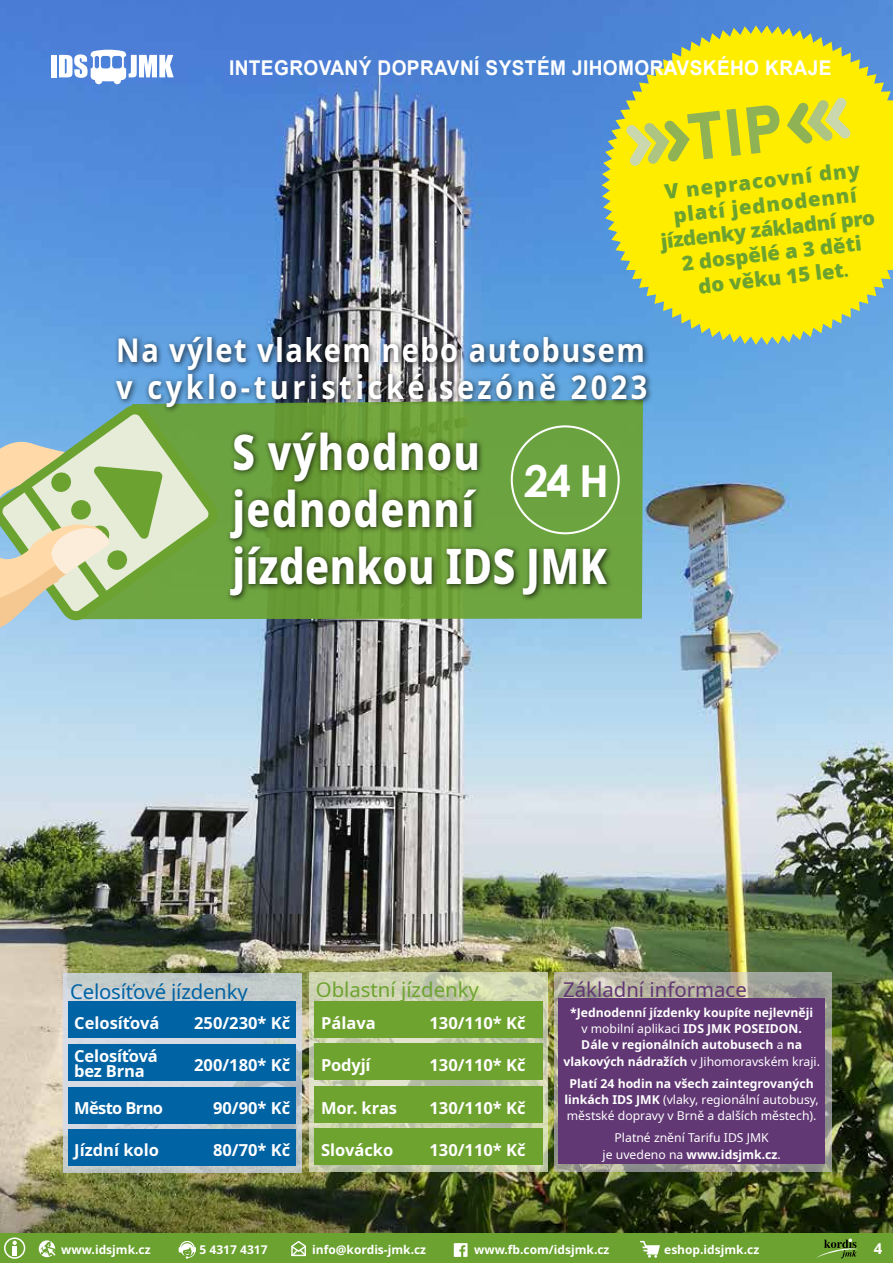
<style>
.page{position:relative;width:893px;height:1263px;background:#fff}
.page>*{position:absolute;margin:0;border:0;box-sizing:border-box;transform-origin:0 0}
.t1{font:800 semi-condensed 48.9px/57px "Noto Sans";letter-spacing:.03em;color:#fff;scale:.89 1}
.t2{font:700 44.1px "Century Gothic";color:#fff}
.t3{font:700 32.55px/36.6px "Noto Sans";letter-spacing:.08em;color:#fff;scale:.89 1}
.t4{font:900 20.4px/24.5px "Noto Sans";color:#6ba230;text-align:center}
.t5{font:700 20.4px "Arial";letter-spacing:.02em;color:#fff;scale:.94 1}
.t6{font:20.4px "Noto Sans";letter-spacing:-.01em;color:#0063a4}
.t7{font:20.4px "Noto Sans";color:#613774}
.t8{font:20.4px "Noto Sans";color:#6ea32f}
.t9{font:700 16.5px/15px "Noto Sans";color:#fff}
.t10{font:700 16.5px "Noto Sans";letter-spacing:-.04em;color:#fff}
.t11{font:700 15px "Noto Sans";color:#fff}
.t12{font:12.15px/16.4px "Noto Sans";color:#fff;text-align:center}
.t13{font:700 12.15px/16.4px "Noto Sans";color:#fff;text-align:center}
.t14{font:700 12px "Noto Sans";color:#fff}
.s1{font-family:"Lovelo"}
.s2{font-weight:400}
.s3{font-weight:700}
</style>
<div class="page">
<img style="left:0;top:0;width:893px;height:1166px">
<svg style="left:63px;top:973px;width:238px;height:193px;background:#bdc8cf"></svg>
<div style="left:68px;top:1002px;width:228px;height:36px;background:#0063a4"></div>
<div style="left:68px;top:1044px;width:228px;height:37px;background:#0063a4"></div>
<div style="left:68px;top:1087px;width:228px;height:36px;background:#0063a4"></div>
<div style="left:68px;top:1129px;width:228px;height:36px;background:#0063a4"></div>
<svg style="left:309px;top:973px;width:239px;height:193px;background:#c6cfaa"></svg>
<div style="left:315px;top:1001px;width:228px;height:36px;background:#6ea32f"></div>
<div style="left:315px;top:1043px;width:228px;height:37px;background:#6ea32f"></div>
<div style="left:315px;top:1086px;width:228px;height:36px;background:#6ea32f"></div>
<div style="left:315px;top:1128px;width:228px;height:37px;background:#6ea32f"></div>
<svg style="left:554px;top:973px;width:277px;height:193px;background:#a8a69b"></svg>
<div style="left:51px;top:55px;width:6px;height:22px;background:#fff"></div>
<svg style="left:59px;top:49px;width:115px;height:35px"></svg>
<svg style="left:602px;top:26px;width:291px;height:319px;background:#d3d638"></svg>
<svg style="left:227px;top:414px;width:416px;height:205px;background:#6da240"></svg>
<div style="left:226px;top:427px;width:387px;height:176px;background:#000;opacity:.75"></div>
<svg style="left:0;top:399px;width:227px;height:231px;background:#6da772"></svg>
<svg style="left:0;top:408px;width:214px;height:242px;background:#aac69d"></svg>
<div style="left:112px;top:332px;width:542px;height:82px;background:#000;opacity:.75"></div>
<div style="left:511px;top:425px;width:109px;height:109px;border:2px solid #fff;border-radius:50%"></div>
<img style="left:0;top:1166px;width:893px;height:67px">
<div style="left:558px;top:999px;width:267px;height:165px;background:#613774"></div>
<div style="left:0;top:1233px;width:893px;height:30px;background:#6ba230"></div>
<svg style="left:617px;top:89px;width:243px;height:86px;background:#f0e516"></svg>
<h3 class="t5" style="left:229px;top:53px;width:642px">INTEGROVANÝ DOPRAVNÍ SYSTÉM JIHOMORAVSKÉHO KRAJE</h3>
<h3 class="t4" style="left:653px;top:181px;width:217px;rotate:-7deg">V nepracovní dny platí jednodenní jízdenky základní pro<br>2 dospělé a 3 děti<br>do věku 15 let<span class="s1">.</span></h3>
<h3 class="t3" style="left:116px;top:333px;width:598px">Na výlet vlakem nebo autobusem v cyklo-turistické sezóně 2023</h3>
<h1 class="t1" style="left:233px;top:424px;width:422px">S výhodnou jednodenní jízdenkou IDS JMK</h1>
<h2 class="t2" style="left:524px;top:447px;width:86px">24 H</h2>
<h3 class="t6" style="left:70px;top:977px;width:179px">Celosíťové jízdenky</h3>
<h3 class="t8" style="left:316px;top:975px;width:165px">Oblastní jízdenky</h3>
<h3 class="t7" style="left:563px;top:975px;width:185px">Základní informace</h3>
<h3 class="t9" style="left:74px;top:1015px;width:87px">Celosíťová</h3>
<h3 class="t9" style="left:194px;top:1015px;width:98px">250/230* Kč</h3>
<h3 class="t9" style="left:74px;top:1049px;width:85px">Celosíťová bez Brna</h3>
<h3 class="t9" style="left:194px;top:1058px;width:98px">200/180* Kč</h3>
<h3 class="t10" style="left:74px;top:1096px;width:90px">Město Brno</h3>
<h3 class="t9" style="left:213px;top:1101px;width:79px">90/90* Kč</h3>
<h3 class="t9" style="left:74px;top:1143px;width:86px">Jízdní kolo</h3>
<h3 class="t9" style="left:213px;top:1143px;width:79px">80/70* Kč</h3>
<h3 class="t9" style="left:321px;top:1015px;width:56px">Pálava</h3>
<h3 class="t9" style="left:429px;top:1015px;width:98px">130/110* Kč</h3>
<h3 class="t9" style="left:321px;top:1058px;width:51px">Podyjí</h3>
<h3 class="t9" style="left:429px;top:1058px;width:98px">130/110* Kč</h3>
<h3 class="t9" style="left:321px;top:1101px;width:78px">Mor. kras</h3>
<h3 class="t9" style="left:429px;top:1101px;width:98px">130/110* Kč</h3>
<h3 class="t9" style="left:321px;top:1143px;width:74px">Slovácko</h3>
<h3 class="t9" style="left:429px;top:1143px;width:98px">130/110* Kč</h3>
<p class="t13" style="left:563px;top:1004px;width:258px">*Jednodenní jízdenky koupíte nejlevněji<br><span class="s2">v mobilní aplikaci</span> IDS JMK POSEIDON.<br>Dále v regionálních autobusech <span class="s2">a</span> na vlakových nádražích <span class="s2">v Jihomoravském kraji.</span></p>
<p class="t12" style="left:564px;top:1075px;width:256px"><span class="s3">Platí 24 hodin na všech zaintegrovaných linkách IDS JMK</span> (vlaky, regionální autobusy, městské dopravy v Brně a dalších městech).</p>
<p class="t12" style="left:603px;top:1130px;width:180px">Platné znění Tarifu IDS JMK<br>je uvedeno na <span class="s3">www.idsjmk.cz</span>.</p>
<p class="t14" style="left:61px;top:1241px;width:91px">www.idsjmk.cz</p>
<p class="t14" style="left:200px;top:1241px;width:70px">5 4317 4317</p>
<p class="t14" style="left:312px;top:1241px;width:115px">info@kordis-jmk.cz</p>
<p class="t14" style="left:474px;top:1241px;width:137px">www.fb.com/idsjmk.cz</p>
<p class="t14" style="left:664px;top:1241px;width:96px">eshop.idsjmk.cz</p>
<p class="t11" style="left:874px;top:1237px;width:10px">4</p>
</div>
